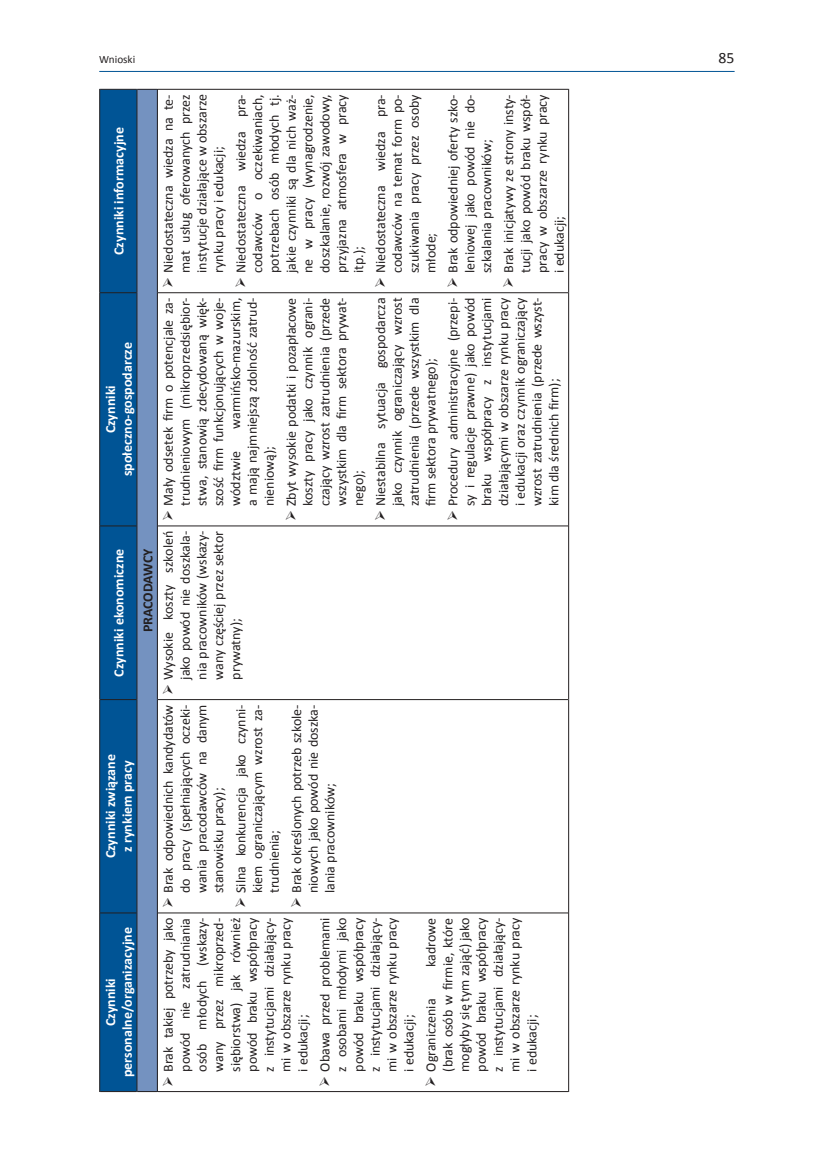
<style>
.page{position:relative;width:819px;height:1166px;background:#fff}
.page>*{position:absolute;margin:0;border:0;box-sizing:border-box;transform-origin:0 0}
.t1{font:15.75px "Calibri";color:#231f20}
.t2{font:14px/16.8px "Calibri";color:#231f20;text-align:justify}
.t3{font:700 14px/16.8px "Calibri";color:#fff;text-align:center}
.t4{font:700 14px "Calibri";letter-spacing:-.005em;color:#231f20}
.t5{font:11.2px "Calibri";color:#231f20}
</style>
<div class="page">
<hr style="left:99px;top:71px;width:635px;height:1px;background:#005495">
<hr style="left:99px;top:913px;width:1px;height:179px;background:#231f20">
<hr style="left:99px;top:699px;width:1px;height:214px;background:#231f20">
<hr style="left:99px;top:526px;width:1px;height:173px;background:#231f20">
<hr style="left:99px;top:293px;width:1px;height:233px;background:#231f20">
<hr style="left:99px;top:89px;width:1px;height:204px;background:#231f20">
<svg style="left:100px;top:89px;width:57px;height:1003px;background:#1e6098"></svg>
<hr style="left:157px;top:913px;width:1px;height:179px;background:#231f20">
<hr style="left:158px;top:1091px;width:410px;height:1px;background:#231f20">
<hr style="left:157px;top:699px;width:1px;height:214px;background:#231f20">
<hr style="left:158px;top:912px;width:410px;height:1px;background:#231f20">
<hr style="left:157px;top:526px;width:1px;height:173px;background:#231f20">
<hr style="left:158px;top:699px;width:410px;height:1px;background:#231f20">
<hr style="left:157px;top:293px;width:1px;height:233px;background:#231f20">
<hr style="left:158px;top:525px;width:410px;height:1px;background:#231f20">
<hr style="left:157px;top:89px;width:1px;height:204px;background:#231f20">
<hr style="left:158px;top:292px;width:410px;height:1px;background:#231f20">
<hr style="left:158px;top:89px;width:410px;height:1px;background:#231f20">
<hr style="left:568px;top:913px;width:1px;height:179px;background:#231f20">
<hr style="left:568px;top:699px;width:1px;height:214px;background:#231f20">
<hr style="left:568px;top:526px;width:1px;height:173px;background:#231f20">
<hr style="left:568px;top:293px;width:1px;height:233px;background:#231f20">
<hr style="left:568px;top:89px;width:1px;height:204px;background:#231f20">
<hr style="left:136px;top:913px;width:1px;height:179px;background:#231f20">
<hr style="left:136px;top:699px;width:1px;height:214px;background:#231f20">
<hr style="left:136px;top:526px;width:1px;height:173px;background:#231f20">
<hr style="left:136px;top:293px;width:1px;height:233px;background:#231f20">
<hr style="left:136px;top:89px;width:1px;height:204px;background:#231f20">
<p class="t5" style="left:99px;top:52px;width:38px">Wnioski</p>
<p class="t1" style="left:718px;top:48px;width:17px">85</p>
<p class="t3" style="left:110px;top:255px;width:129px;rotate:-90deg">Czynniki informacyjne</p>
<p class="t3" style="left:101px;top:476px;width:136px;rotate:-90deg">Czynniki społeczno-gospodarcze</p>
<p class="t3" style="left:110px;top:677px;width:130px;rotate:-90deg">Czynniki ekonomiczne</p>
<p class="t4" style="left:139px;top:632px;width:86px;rotate:-90deg">PRACODAWCY</p>
<p class="t3" style="left:101px;top:858px;width:106px;rotate:-90deg">Czynniki związane z rynkiem pracy</p>
<p class="t3" style="left:101px;top:1077px;width:152px;rotate:-90deg">Czynniki personalne/organizacyjne</p>
<p class="t2" style="left:159px;top:273px;width:180px;text-indent:-15px;rotate:-90deg">➢ Niedostateczna wiedza na te&shy;mat usług oferowanych przez instytucje działające w obszarze rynku pracy i edukacji;</p>
<p class="t2" style="left:232px;top:273px;width:180px;text-indent:-15px;rotate:-90deg">➢ Niedostateczna wiedza pra&shy;codawców o oczekiwaniach, potrzebach osób młodych tj. jakie czynniki są dla nich waż&shy;ne w pracy (wynagrodzenie, doszkalanie, rozwój zawodowy, przyjazna atmosfera w pracy itp.);</p>
<p class="t2" style="left:371px;top:273px;width:180px;text-indent:-15px;rotate:-90deg">➢ Niedostateczna wiedza pra&shy;codawców na temat form po&shy;szukiwania pracy przez osoby młode;</p>
<p class="t2" style="left:444px;top:273px;width:180px;text-indent:-15px;rotate:-90deg">➢ Brak odpowiedniej oferty szko&shy;leniowej jako powód nie do&shy;szkalania pracowników;</p>
<p class="t2" style="left:499px;top:273px;width:180px;text-indent:-15px;rotate:-90deg">➢ Brak inicjatywy ze strony insty&shy;tucji jako powód braku współ&shy;pracy w obszarze rynku pracy i edukacji;</p>
<p class="t2" style="left:226px;top:506px;width:210px;text-indent:77px;rotate:-90deg">warmińsko-mazurskim, a mają najmniejszą zdolność zatrud&shy;nieniową);</p>
<p class="t2" style="left:282px;top:506px;width:210px;text-indent:-15px;rotate:-90deg">➢ Zbyt wysokie podatki i pozapłacowe koszty pracy jako czynnik ograni&shy;czający wzrost zatrudnienia (przede wszystkim dla firm sektora prywat&shy;nego);</p>
<p class="t2" style="left:371px;top:506px;width:210px;text-indent:-15px;rotate:-90deg">➢ Niestabilna sytuacja gospodarcza jako czynnik ograniczający wzrost zatrudnienia (przede wszystkim dla firm sektora prywatnego);</p>
<p class="t2" style="left:444px;top:506px;width:210px;text-indent:-15px;rotate:-90deg">➢ Procedury administracyjne (przepi&shy;sy i regulacje prawne) jako powód braku współpracy z instytucjami działającymi w obszarze rynku pracy i edukacji oraz czynnik ograniczający wzrost zatrudnienia (przede wszyst&shy;kim dla średnich firm);</p>
<p class="t2" style="left:159px;top:506px;width:210px;text-indent:-15px;rotate:-90deg">➢ Mały odsetek firm o potencjale za&shy;trudnieniowym (mikroprzedsiębior&shy;stwa, stanowią zdecydowaną więk&shy;szość firm funkcjonujących w woje&shy;wództwie</p>
<p class="t2" style="left:159px;top:680px;width:150px;text-indent:-15px;rotate:-90deg">➢ Wysokie koszty szkoleń jako powód nie doszkala&shy;nia pracowników (wskazy&shy;wany częściej przez sektor prywatny);</p>
<p class="t2" style="left:159px;top:893px;width:190px;text-indent:-15px;rotate:-90deg">➢ Brak odpowiednich kandydatów do pracy (spełniających oczeki&shy;wania pracodawców na danym stanowisku pracy);</p>
<p class="t2" style="left:232px;top:893px;width:190px;text-indent:-15px;rotate:-90deg">➢ Silna konkurencja jako czynni&shy;kiem ograniczającym wzrost za&shy;trudnienia;</p>
<p class="t2" style="left:287px;top:893px;width:190px;text-indent:-15px;rotate:-90deg">➢ Brak określonych potrzeb szkole&shy;niowych jako powód nie doszka&shy;lania pracowników;</p>
<p class="t2" style="left:159px;top:1071px;width:155px;text-indent:-15px;rotate:-90deg">➢ Brak takiej potrzeby jako powód nie zatrudniania osób młodych (wskazy&shy;wany przez mikroprzed&shy;siębiorstwa) jak również powód braku współpracy z instytucjami działający&shy;mi w obszarze rynku pracy i edukacji;</p>
<p class="t2" style="left:316px;top:1071px;width:155px;text-indent:-15px;rotate:-90deg">➢ Obawa przed problemami z osobami młodymi jako powód braku współpracy z instytucjami działający&shy;mi w obszarze rynku pracy i edukacji;</p>
<p class="t2" style="left:422px;top:1071px;width:155px;text-indent:105px;rotate:-90deg">kadrowe (brak osób w firmie, które mogłyby się tym zająć) jako powód braku współpracy z instytucjami działający&shy;mi w obszarze rynku pracy i edukacji;</p>
<p class="t2" style="left:422px;top:1086px;width:89px;rotate:-90deg">➢ Ograniczenia</p>
</div>
